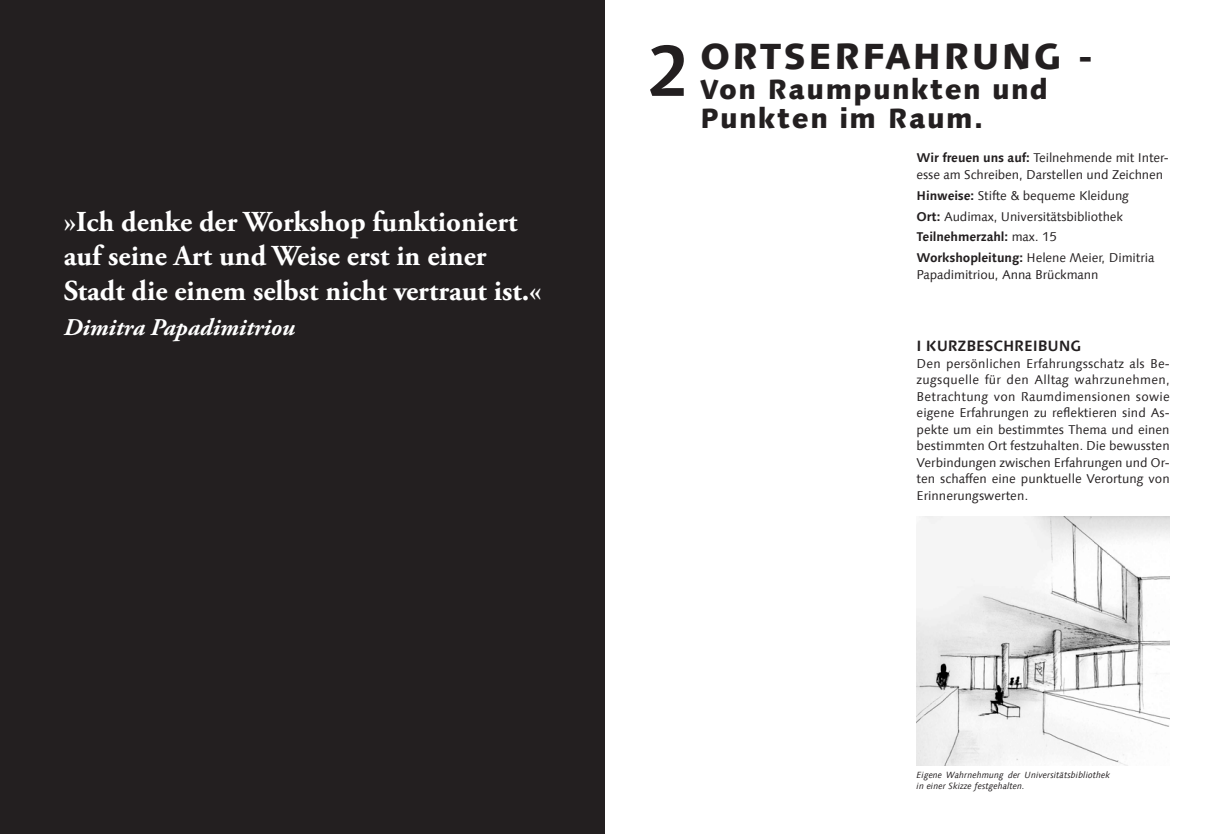
<style>
.page{position:relative;width:1208px;height:834px;background:#fff}
.page>*{position:absolute;margin:0;border:0;box-sizing:border-box;transform-origin:0 0}
.t1{font:700 72.45px "Linotype Syntax Com";color:#231f20}
.t2{font:800 36.6px "Linotype Syntax Com";letter-spacing:.05em;color:#231f20}
.t3{font:700 28.8px/34.7px "Adobe Garamond Pro";color:#fff}
.t4{font:800 27.6px/28.5px "Linotype Syntax Com";letter-spacing:.05em;color:#231f20}
.t5{font:italic 700 24px "Adobe Garamond Pro";color:#fff}
.allgmeiner_fließtext{font:700 15px "Linotype Syntax Com";letter-spacing:-.01em;color:#231f20}
.Absatzformat_2{font:12.75px/16.5px "Linotype Syntax Com";color:#231f20;text-align:justify}
.allgmeiner_fließtext-2{font:12.75px/16.5px "Linotype Syntax Com";letter-spacing:-.01em;color:#231f20}
.allgmeiner_fließtext-3{font:700 12.75px "Linotype Syntax Com";letter-spacing:-.01em;color:#231f20}
.allgmeiner_fließtext-4{font:italic 9px/10.8px "Linotype Syntax Com";color:#231f20}
.s1{font-weight:700}
.s2{font-weight:400}
</style>
<div class="page">
<img style="left:916px;top:516px;width:253px;height:249px">
<div style="left:0;top:0;width:604px;height:833px;background:#231f20"></div>
<p class="t3" style="left:64px;top:204px;width:479px">»Ich denke der Workshop funktioniert auf seine Art und Weise erst in einer<br>Stadt die einem selbst nicht vertraut ist.«</p>
<p class="t5" style="left:64px;top:313px;width:233px">Dimitra Papadimitriou</p>
<p class="t1" style="left:646px;top:25px;width:44px">2</p>
<p class="t2" style="left:700px;top:33px;width:395px">ORTSERFAHRUNG -</p>
<p class="t4" style="left:700px;top:75px;width:349px">Von Raumpunkten und<br>Punkten im Raum.</p>
<p class="allgmeiner_fließtext-2" style="left:916px;top:150px;width:254px"><span class="s1">Wir freuen uns auf:</span> Teilnehmende mit Inter&shy;esse am Schreiben, Darstellen und Zeichnen</p>
<p class="allgmeiner_fließtext-2" style="left:916px;top:187px;width:214px"><span class="s1">Hinweise:</span> Stifte &amp; bequeme Kleidung</p>
<p class="allgmeiner_fließtext-2" style="left:916px;top:208px;width:208px"><span class="s1">Ort:</span> Audimax, Universitätsbibliothek</p>
<p class="allgmeiner_fließtext-3" style="left:916px;top:229px;width:142px">Teilnehmerzahl: <span class="s2">max. 15</span></p>
<p class="allgmeiner_fließtext-2" style="left:916px;top:249px;width:239px"><span class="s1">Workshopleitung:</span> Helene Meier, Dimitria<br>Papadimitriou, Anna Brückmann</p>
<p class="allgmeiner_fließtext" style="left:916px;top:336px;width:166px">I KURZBESCHREIBUNG</p>
<p class="Absatzformat_2" style="left:916px;top:355px;width:255px">Den persönlichen Erfahrungsschatz als Be&shy;zugsquelle für den Alltag wahrzunehmen, Betrachtung von Raumdimensionen sowie eigene Erfahrungen zu reflektieren sind As&shy;pekte um ein bestimmtes Thema und einen bestimmten Ort festzuhalten. Die bewussten Verbindungen zwischen Erfahrungen und Or&shy;ten schaffen eine punktuelle Verortung von Erinnerungswerten.</p>
<p class="allgmeiner_fließtext-4" style="left:916px;top:769px;width:195px">Eigene Wahrnehmung der Universitätsbibliothek in einer Skizze festgehalten.</p>
</div>
